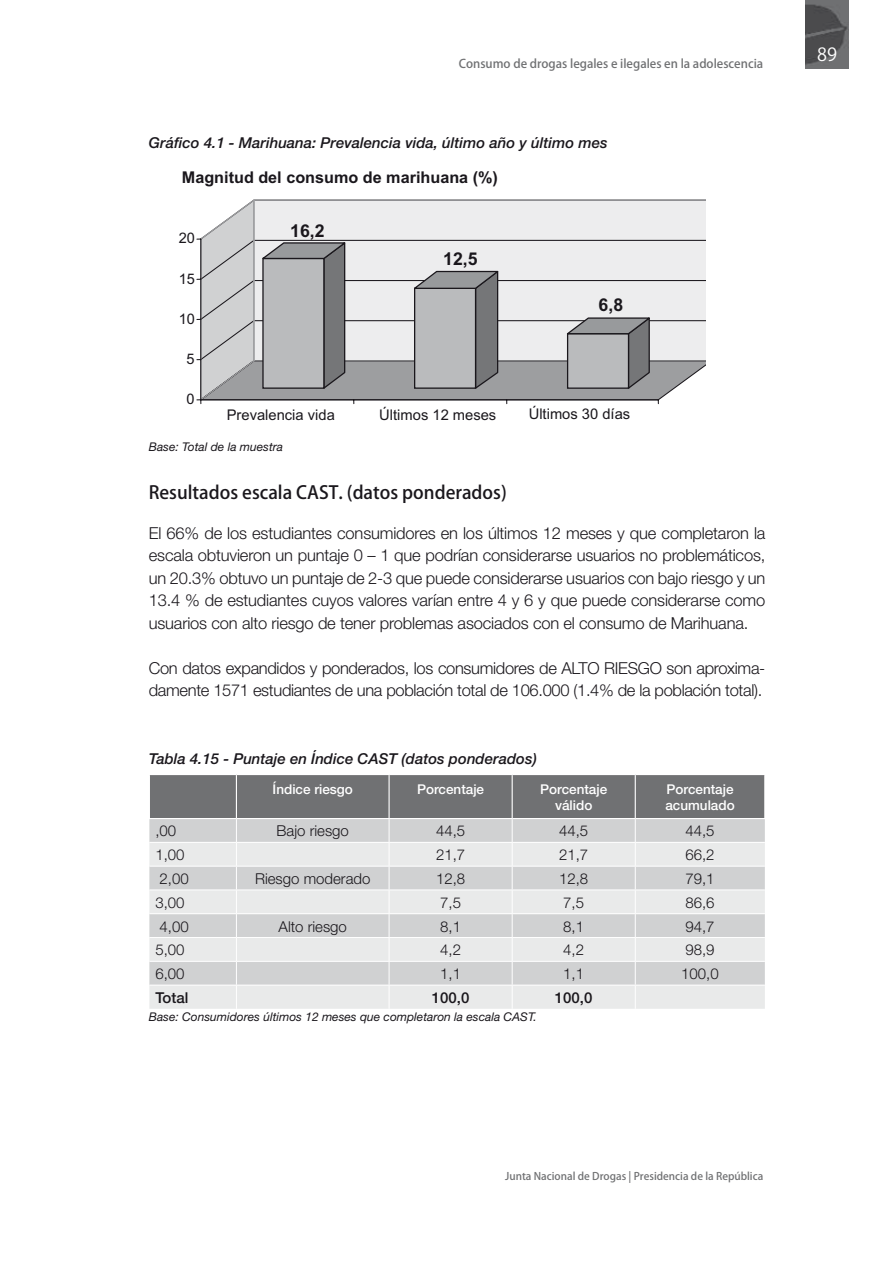
<style>
.page{position:relative;width:893px;height:1263px;background:#fff}
.page>*{position:absolute;margin:0;border:0;box-sizing:border-box;transform-origin:0 0}
.t1{font:500 18px "Koz Go Pro";color:#1a171c}
.t2{font:18px "Koz Go Pro";color:#fff}
.t3{font:700 17.7px "Arial";color:#1a171c}
.t4{font:300 16.5px/22.5px "Helvetica Neue";letter-spacing:-.02em;color:#1a171c;text-align:justify}
.t5{font:700 16.2px "Arial";color:#1a171c}
.t6{font:300 15px "Helvetica Neue";color:#1a171c}
.t7{font:italic 500 15px "Helvetica Neue";color:#1a171c}
.t8{font:500 15px "Helvetica Neue";color:#1a171c}
.t9{font:14.7px "Arial";color:#1a171c}
.t10{font:14.55px "Arial";color:#1a171c}
.t11{font:500 13.5px/16.5px "Helvetica Neue";color:#fff;text-align:center}
.t12{font:italic 12px "Helvetica Neue";color:#1a171c}
.t13{font:500 12px "Koz Go Pro";color:#707173}
.t14{font:500 10.5px "Koz Go Pro";color:#707173}
</style>
<div class="page">
<img style="left:806px;top:0;width:42px;height:68px">
<svg style="left:197px;top:199px;width:509px;height:205px;background:#c8c8c9"></svg>
<svg style="left:149px;top:775px;width:616px;height:234px;background:#cacbcb"></svg>
<hr style="left:149px;top:775px;width:1px;height:43px;background:#fff">
<hr style="left:764px;top:775px;width:1px;height:43px;background:#fff">
<hr style="left:149px;top:818px;width:87px;height:1px;background:#fff">
<hr style="left:236px;top:818px;width:153px;height:1px;background:#fff">
<hr style="left:389px;top:818px;width:123px;height:1px;background:#fff">
<hr style="left:512px;top:818px;width:123px;height:1px;background:#fff">
<hr style="left:635px;top:818px;width:130px;height:1px;background:#fff">
<p class="t13" style="left:459px;top:56px;width:306px">Consumo de drogas legales e ilegales en la adolescencia</p>
<p class="t7" style="left:149px;top:134px;width:460px">Gráfico 4.1 - Marihuana: Prevalencia vida, último año y último mes</p>
<p class="t5" style="left:182px;top:171px;width:318px">Magnitud del consumo de marihuana (%)</p>
<p class="t10" style="left:179px;top:233px;width:18px">20</p>
<p class="t10" style="left:179px;top:273px;width:18px">15</p>
<p class="t10" style="left:179px;top:313px;width:18px">10</p>
<p class="t10" style="left:187px;top:353px;width:10px">5</p>
<p class="t10" style="left:187px;top:394px;width:10px">0</p>
<p class="t3" style="left:290px;top:224px;width:36px">16,2</p>
<p class="t3" style="left:443px;top:252px;width:36px">12,5</p>
<p class="t3" style="left:599px;top:298px;width:26px">6,8</p>
<p class="t9" style="left:227px;top:410px;width:110px">Prevalencia vida</p>
<p class="t9" style="left:529px;top:408px;width:103px">Últimos 30 días</p>
<p class="t9" style="left:379px;top:410px;width:119px">Últimos 12 meses</p>
<p class="t12" style="left:149px;top:439px;width:136px">Base: Total de la muestra</p>
<p class="t1" style="left:149px;top:481px;width:359px">Resultados escala CAST. (datos ponderados)</p>
<p class="t4" style="left:149px;top:521px;width:618px">El 66% de los estudiantes consumidores en los últimos 12 meses y que completaron la escala obtuvieron un puntaje 0 – 1 que podrían considerarse usuarios no problemáticos, un 20.3% obtuvo un puntaje de 2-3 que puede considerarse usuarios con bajo riesgo y un 13.4 % de estudiantes cuyos valores varían entre 4 y 6 y que puede considerarse como usuarios con alto riesgo de tener problemas asociados con el consumo de Marihuana.</p>
<p class="t4" style="left:149px;top:656px;width:618px">Con datos expandidos y ponderados, los consumidores de ALTO RIESGO son aproxima&shy;damente 1571 estudiantes de una población total de 106.000 (1.4% de la población total).</p>
<p class="t7" style="left:149px;top:749px;width:390px">Tabla 4.15 - Puntaje en Índice CAST (datos ponderados)</p>
<p class="t11" style="left:273px;top:780px;width:82px">Índice riesgo</p>
<p class="t11" style="left:417px;top:780px;width:69px">Porcentaje</p>
<p class="t11" style="left:540px;top:780px;width:69px">Porcentaje válido</p>
<p class="t11" style="left:665px;top:780px;width:71px;text-align:left">Porcentaje acumulado</p>
<p class="t6" style="left:155px;top:822px;width:22px">,00</p>
<p class="t6" style="left:277px;top:822px;width:74px">Bajo riesgo</p>
<p class="t6" style="left:436px;top:822px;width:31px">44,5</p>
<p class="t6" style="left:559px;top:822px;width:31px">44,5</p>
<p class="t6" style="left:685px;top:822px;width:31px">44,5</p>
<p class="t6" style="left:155px;top:846px;width:31px">1,00</p>
<p class="t6" style="left:436px;top:846px;width:31px">21,7</p>
<p class="t6" style="left:559px;top:846px;width:31px">21,7</p>
<p class="t6" style="left:685px;top:846px;width:31px">66,2</p>
<p class="t6" style="left:160px;top:869px;width:31px">2,00</p>
<p class="t6" style="left:255px;top:869px;width:117px">Riesgo moderado</p>
<p class="t6" style="left:436px;top:869px;width:31px">12,8</p>
<p class="t6" style="left:559px;top:869px;width:31px">12,8</p>
<p class="t6" style="left:685px;top:869px;width:31px">79,1</p>
<p class="t6" style="left:155px;top:893px;width:31px">3,00</p>
<p class="t6" style="left:440px;top:893px;width:22px">7,5</p>
<p class="t6" style="left:563px;top:893px;width:22px">7,5</p>
<p class="t6" style="left:685px;top:893px;width:31px">86,6</p>
<p class="t6" style="left:160px;top:917px;width:31px">4,00</p>
<p class="t6" style="left:279px;top:917px;width:70px">Alto riesgo</p>
<p class="t6" style="left:440px;top:917px;width:22px">8,1</p>
<p class="t6" style="left:563px;top:917px;width:22px">8,1</p>
<p class="t6" style="left:685px;top:917px;width:31px">94,7</p>
<p class="t6" style="left:155px;top:941px;width:31px">5,00</p>
<p class="t6" style="left:440px;top:941px;width:22px">4,2</p>
<p class="t6" style="left:563px;top:941px;width:22px">4,2</p>
<p class="t6" style="left:685px;top:941px;width:31px">98,9</p>
<p class="t6" style="left:155px;top:964px;width:31px">6,00</p>
<p class="t6" style="left:440px;top:964px;width:22px">1,1</p>
<p class="t6" style="left:563px;top:964px;width:22px">1,1</p>
<p class="t6" style="left:681px;top:964px;width:39px">100,0</p>
<p class="t8" style="left:155px;top:988px;width:35px">Total</p>
<p class="t8" style="left:432px;top:988px;width:39px">100,0</p>
<p class="t8" style="left:555px;top:988px;width:39px">100,0</p>
<p class="t12" style="left:149px;top:1010px;width:390px">Base: Consumidores últimos 12 meses que completaron la escala CAST.</p>
<p class="t2" style="left:817px;top:43px;width:21px">89</p>
<p class="t14" style="left:505px;top:1169px;width:260px">Junta Nacional de Drogas | Presidencia de la República</p>
</div>
